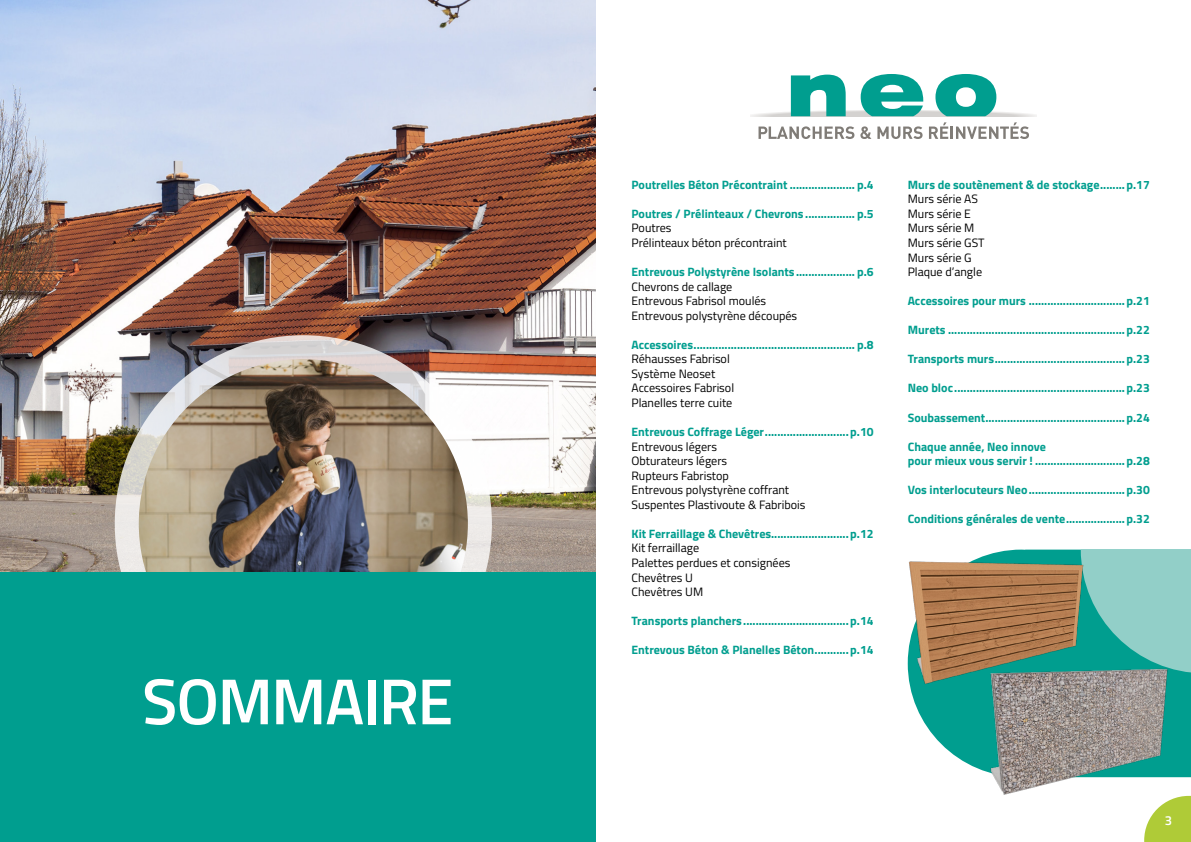
<style>
.page{position:relative;width:1191px;height:842px;background:#fff}
.page>*{position:absolute;margin:0;border:0;box-sizing:border-box;transform-origin:0 0}
.t1{font:600 65px "Titillium Web";letter-spacing:-.025em;color:#fff}
.t2{font:600 13.1px "Titillium Web";color:#fff}
.t3{font:700 12.1px/14.5px "Titillium Web";color:#009e8f}
.t4{font:12.1px/14.5px "Titillium Web";color:#000}
</style>
<div class="page">
<svg style="left:1144px;top:796px;width:47px;height:46px"></svg>
<img style="left:0;top:0;width:595px;height:573px">
<svg style="left:115px;top:335px;width:377px;height:377px"></svg>
<img style="left:139px;top:359px;width:329px;height:329px;border-radius:164px">
<svg style="left:750px;top:74px;width:286px;height:42px"></svg>
<svg style="left:758px;top:126px;width:96px;height:13px"></svg>
<svg style="left:860px;top:126px;width:11px;height:13px"></svg>
<svg style="left:877px;top:126px;width:45px;height:13px"></svg>
<svg style="left:929px;top:122px;width:100px;height:17px"></svg>
<div style="left:0;top:573px;width:595px;height:269px;background:#009e8f"></div>
<svg style="left:918px;top:673px;width:273px;height:104px;fill:#009e8f"></svg>
<div style="left:1088px;top:549px;width:103px;height:124px;background:#92cfc8"></div>
<img style="left:907px;top:549px;width:181px;height:162px">
<img style="left:973px;top:629px;width:199px;height:198px">
<h1 class="t1" style="left:142px;top:653px;width:313px">SOMMAIRE</h1>
<p class="t3" style="left:631px;top:177px;width:244px">Poutrelles Béton Précontraint ..................... p.4</p>
<p class="t3" style="left:631px;top:206px;width:244px">Poutres / Prélinteaux / Chevrons ................ p.5</p>
<p class="t4" style="left:631px;top:220px;width:157px">Poutres<br>Prélinteaux béton précontraint</p>
<p class="t3" style="left:631px;top:264px;width:244px">Entrevous Polystyrène Isolants................... p.6</p>
<p class="t4" style="left:631px;top:279px;width:167px">Chevrons de callage<br>Entrevous Fabrisol moulés<br>Entrevous polystyrène découpés</p>
<p class="t3" style="left:631px;top:337px;width:244px">Accessoires.................................................... p.8</p>
<p class="t4" style="left:631px;top:351px;width:104px">Réhausses Fabrisol<br>Système Neoset<br>Accessoires Fabrisol<br>Planelles terre cuite</p>
<p class="t3" style="left:631px;top:424px;width:244px">Entrevous Coffrage Léger...........................p.10</p>
<p class="t4" style="left:631px;top:438px;width:175px">Entrevous légers<br>Obturateurs légers<br>Rupteurs Fabristop<br>Entrevous polystyrène coffrant<br>Suspentes Plastivoute &amp; Fabribois</p>
<p class="t3" style="left:631px;top:526px;width:244px">Kit Ferraillage &amp; Chevêtres.........................p.12</p>
<p class="t4" style="left:631px;top:540px;width:160px">Kit ferraillage<br>Palettes perdues et consignées<br>Chevêtres U<br>Chevêtres UM</p>
<p class="t3" style="left:631px;top:613px;width:244px">Transports planchers..................................p.14</p>
<p class="t3" style="left:631px;top:642px;width:244px">Entrevous Béton &amp; Planelles Béton...........p.14</p>
<p class="t3" style="left:907px;top:177px;width:243px">Murs de soutènement &amp; de stockage........p.17</p>
<p class="t4" style="left:907px;top:191px;width:78px">Murs série AS<br>Murs série E<br>Murs série M<br>Murs série GST<br>Murs série G<br>Plaque d’angle</p>
<p class="t3" style="left:907px;top:293px;width:243px">Accessoires pour murs ...............................p.21</p>
<p class="t3" style="left:907px;top:322px;width:243px">Murets .........................................................p.22</p>
<p class="t3" style="left:907px;top:351px;width:243px">Transports murs..........................................p.23</p>
<p class="t3" style="left:907px;top:380px;width:243px">Neo bloc.......................................................p.23</p>
<p class="t3" style="left:907px;top:409px;width:243px">Soubassement.............................................p.24</p>
<p class="t3" style="left:907px;top:438px;width:243px">Chaque année, Neo innove<br>pour mieux vous servir ! .............................p.28</p>
<p class="t3" style="left:907px;top:482px;width:243px">Vos interlocuteurs Neo...............................p.30</p>
<p class="t3" style="left:907px;top:511px;width:243px">Conditions générales de vente...................p.32</p>
<p class="t2" style="left:1164px;top:811px;width:9px">3</p>
</div>
